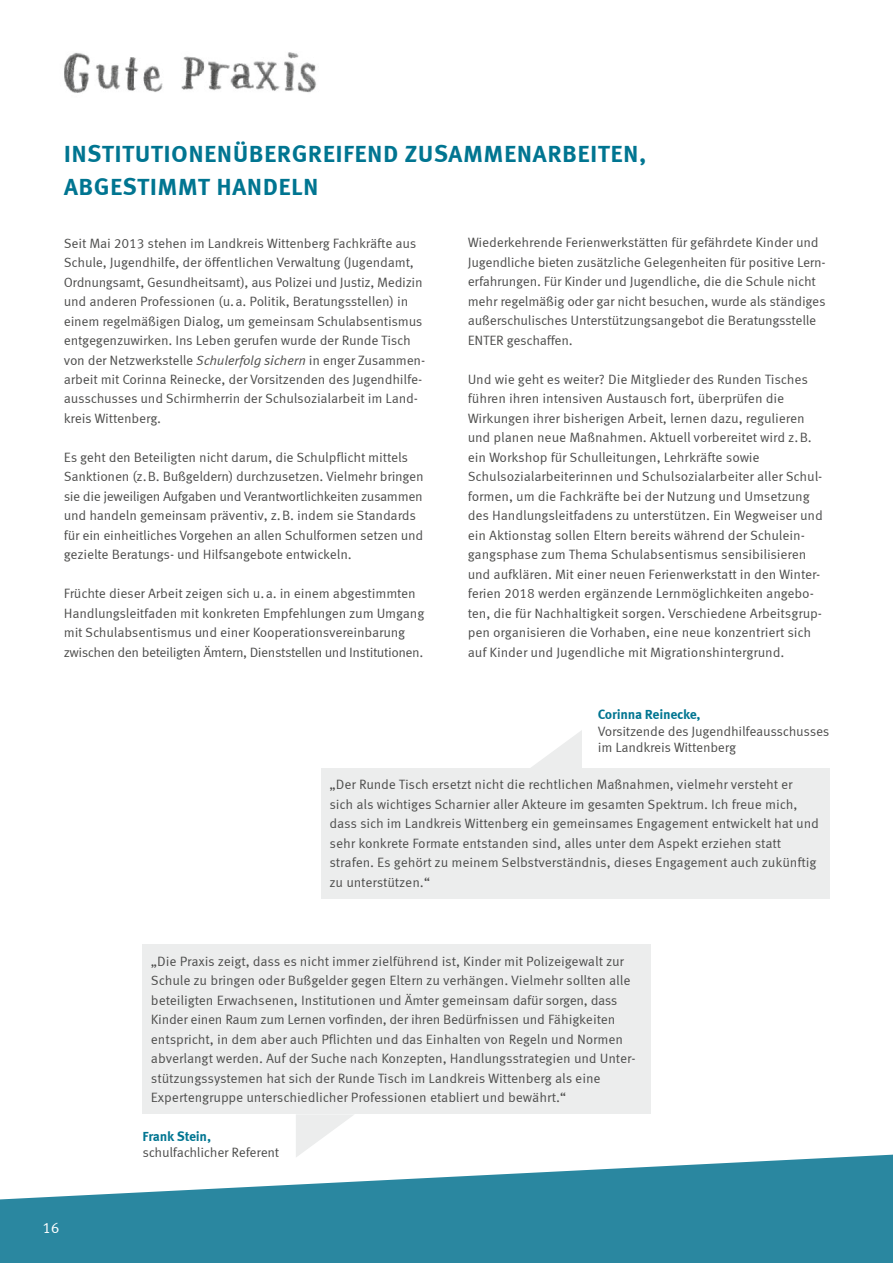
<style>
.page{position:relative;width:893px;height:1263px;background:#fff}
.page>*{position:absolute;margin:0;border:0;box-sizing:border-box;transform-origin:0 0}
.t1{font:700 24px/33px "Meta Correspondence";letter-spacing:.015em;color:#007591}
.t2{font:15px "Meta Correspondence";color:#fff}
.t3{font:13.5px/19.5px "Meta Correspondence";letter-spacing:-.015em;color:#4d4d4c}
.t4{font:700 13.5px "Meta Correspondence";letter-spacing:-.02em;color:#007591}
.s1{font-style:italic}
</style>
<div class="page">
<svg style="left:0;top:1155px;width:893px;height:108px;fill:#2a87a0"></svg>
<svg style="left:296px;top:1114px;width:59px;height:44px"></svg>
<div style="left:142px;top:945px;width:509px;height:169px;background:#eceded"></div>
<svg style="left:531px;top:730px;width:51px;height:38px"></svg>
<div style="left:321px;top:768px;width:508px;height:130px;background:#eceded"></div>
<img style="left:64px;top:52px;width:253px;height:41px">
<h1 class="t1" style="left:64px;top:137px;width:584px">INSTITUTIONENÜBERGREIFEND ZUSAMMENARBEITEN,<br>ABGESTIMMT HANDELN</h1>
<p class="t3" style="left:64px;top:233px;width:363px">Seit Mai 2013 stehen im Landkreis Wittenberg Fachkräfte aus Schule, Jugendhilfe, der öffentlichen Verwaltung (Jugendamt, Ordnungsamt, Gesundheitsamt), aus Polizei und Justiz, Medizin und anderen Professionen (u.a. Politik, Beratungsstellen) in einem regelmäßigen Dialog, um gemeinsam Schulabsentismus entgegenzuwirken. Ins Leben gerufen wurde der Runde Tisch von der Netzwerkstelle <span class="s1">Schulerfolg sichern</span> in enger Zusammen&shy;arbeit mit Corinna Reinecke, der Vorsitzenden des Jugendhilfe&shy;ausschusses und Schirmherrin der Schulsozialarbeit im Land&shy;kreis Wittenberg.</p>
<p class="t3" style="left:64px;top:447px;width:362px">Es geht den Beteiligten nicht darum, die Schulpflicht mittels Sanktionen (z.B. Bußgeldern) durchzusetzen. Vielmehr bringen sie die jeweiligen Aufgaben und Verantwortlichkeiten zusammen und handeln gemeinsam präventiv, z.B. indem sie Standards für ein einheitliches Vorgehen an allen Schulformen setzen und gezielte Beratungs- und Hilfsangebote entwickeln.</p>
<p class="t3" style="left:64px;top:584px;width:362px">Früchte dieser Arbeit zeigen sich u.a. in einem abgestimmten Handlungsleitfaden mit konkreten Empfehlungen zum Umgang mit Schulabsentismus und einer Kooperationsvereinbarung zwischen den beteiligten Ämtern, Dienststellen und Institutionen.</p>
<p class="t3" style="left:468px;top:233px;width:359px">Wiederkehrende Ferienwerkstätten für gefährdete Kinder und Jugendliche bieten zusätzliche Gelegenheiten für positive Lern&shy;erfahrungen. Für Kinder und Jugendliche, die die Schule nicht mehr regelmäßig oder gar nicht besuchen, wurde als ständiges außerschulisches Unterstützungsangebot die Beratungsstelle ENTER geschaffen.</p>
<p class="t3" style="left:468px;top:369px;width:357px">Und wie geht es weiter? Die Mitglieder des Runden Tisches führen ihren intensiven Austausch fort, überprüfen die Wirkungen ihrer bisherigen Arbeit, lernen dazu, regulieren und planen neue Maßnahmen. Aktuell vorbereitet wird z.B. ein Workshop für Schulleitungen, Lehrkräfte sowie Schulsozialarbeiterinnen und Schulsozialarbeiter aller Schul&shy;formen, um die Fachkräfte bei der Nutzung und Umsetzung des Handlungsleitfadens zu unterstützen. Ein Wegweiser und ein Aktionstag sollen Eltern bereits während der Schulein&shy;gangsphase zum Thema Schulabsentismus sensibilisieren und aufklären. Mit einer neuen Ferienwerkstatt in den Winter&shy;ferien 2018 werden ergänzende Lernmöglichkeiten angebo&shy;ten, die für Nachhaltigkeit sorgen. Verschiedene Arbeitsgrup&shy;pen organisieren die Vorhaben, eine neue konzentriert sich auf Kinder und Jugendliche mit Migrationshintergrund.</p>
<p class="t4" style="left:598px;top:707px;width:104px">Corinna Reinecke,</p>
<p class="t3" style="left:598px;top:723px;width:233px;line-height:16.5px">Vorsitzende des Jugendhilfeausschusses im Landkreis Wittenberg</p>
<p class="t3" style="left:330px;top:774px;width:491px">„Der Runde Tisch ersetzt nicht die rechtlichen Maßnahmen, vielmehr versteht er sich als wichtiges Scharnier aller Akteure im gesamten Spektrum. Ich freue mich, dass sich im Landkreis Wittenberg ein gemeinsames Engagement entwickelt hat und sehr konkrete Formate entstanden sind, alles unter dem Aspekt erziehen statt strafen. Es gehört zu meinem Selbstverständnis, dieses Engagement auch zukünftig zu unterstützen.“</p>
<p class="t2" style="left:43px;top:1219px;width:19px">16</p>
<p class="t3" style="left:151px;top:951px;width:486px">„Die Praxis zeigt, dass es nicht immer zielführend ist, Kinder mit Polizeigewalt zur Schule zu bringen oder Bußgelder gegen Eltern zu verhängen. Vielmehr sollten alle beteiligten Erwachsenen, Institutionen und Ämter gemeinsam dafür sorgen, dass Kinder einen Raum zum Lernen vorfinden, der ihren Bedürfnissen und Fähigkeiten entspricht, in dem aber auch Pflichten und das Einhalten von Regeln und Normen abverlangt werden. Auf der Suche nach Konzepten, Handlungsstrategien und Unter&shy;stützungssystemen hat sich der Runde Tisch im Landkreis Wittenberg als eine Expertengruppe unterschiedlicher Professionen etabliert und bewährt.“</p>
<p class="t4" style="left:142px;top:1128px;width:70px">Frank Stein,</p>
<p class="t3" style="left:142px;top:1142px;width:138px">schulfachlicher Referent</p>
</div>
